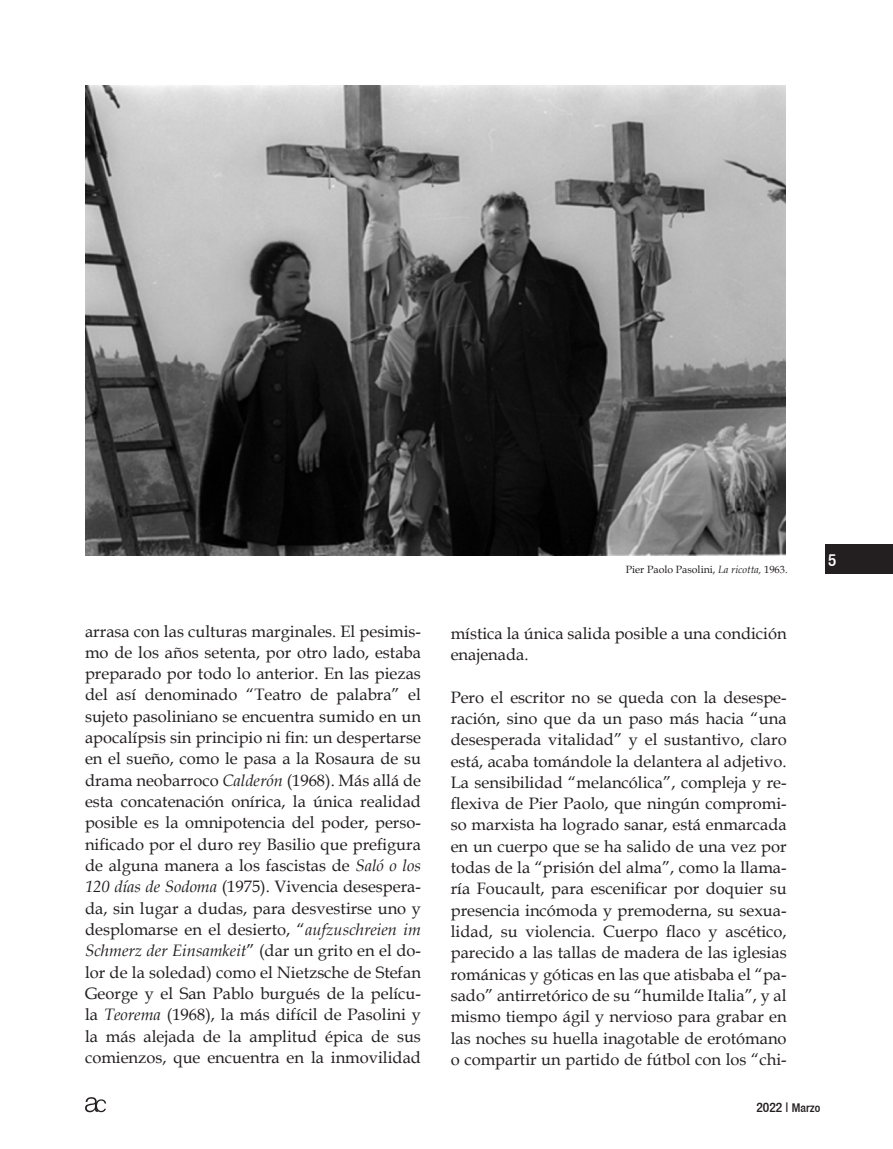
<style>
.page{position:relative;width:893px;height:1149px;background:#fff}
.page>*{position:absolute;margin:0;border:0;box-sizing:border-box;transform-origin:0 0}
.t1{font:500 condensed 16.95px "Helvetica 67";color:#fff}
.c_de_texto{font:16.5px/21.3px "Book Antiqua";color:#231f20;text-align:justify}
.t2{font:500 condensed 13.5px "Helvetica 67";color:#231f20}
.tit_figura{font:10.5px "Book Antiqua";color:#231f20}
.s1{font-style:italic}
.s2{font-size:12px}
</style>
<div class="page">
<div style="left:825px;top:544px;width:68px;height:29px;background:#231f20"></div>
<svg style="left:85px;top:1097px;width:21px;height:14px"></svg>
<img style="left:85px;top:85px;width:700px;height:470px">
<p class="tit_figura" style="left:626px;top:562px;width:163px">Pier Paolo Pasolini, <span class="s1">La ricotta,</span> 1963.</p>
<p class="t1" style="left:828px;top:549px;width:10px">5</p>
<p class="c_de_texto" style="left:85px;top:619px;width:337px">arrasa con las culturas marginales. El pesimis&shy;mo de los años setenta, por otro lado, estaba preparado por todo lo anterior. En las piezas del así denominado “Teatro de palabra” el sujeto pasoliniano se encuentra sumido en un apocalípsis sin principio ni fin: un despertarse en el sueño, como le pasa a la Rosaura de su drama neobarroco <span class="s1">Calderón</span> (1968). Más allá de esta concatenación onírica, la única realidad posible es la omnipotencia del poder, perso&shy;nificado por el duro rey Basilio que prefigura de alguna manera a los fascistas de <span class="s1">Saló o los 120 días de Sodoma</span> (1975). Vivencia desespera&shy;da, sin lugar a dudas, para desvestirse uno y desplomarse en el desierto, “<span class="s1">aufzuschreien im Schmerz der Einsamkeit</span>” (dar un grito en el do&shy;lor de la soledad) como el Nietzsche de Stefan George y el San Pablo burgués de la pelícu&shy;la <span class="s1">Teorema</span> (1968), la más difícil de Pasolini y la más alejada de la amplitud épica de sus comienzos, que encuentra en la inmovilidad</p>
<p class="c_de_texto" style="left:451px;top:621px;width:337px">mística la única salida posible a una condición enajenada.</p>
<p class="c_de_texto" style="left:451px;top:685px;width:337px">Pero el escritor no se queda con la desespe&shy;ración, sino que da un paso más hacia “una desesperada vitalidad” y el sustantivo, claro está, acaba tomándole la delantera al adjetivo.<br>La sensibilidad “melancólica”, compleja y re&shy;flexiva de Pier Paolo, que ningún compromi&shy;so marxista ha logrado sanar, está enmarcada en un cuerpo que se ha salido de una vez por todas de la “prisión del alma”, como la llama&shy;ría Foucault, para escenificar por doquier su presencia incómoda y premoderna, su sexua&shy;lidad, su violencia. Cuerpo flaco y ascético, parecido a las tallas de madera de las iglesias románicas y góticas en las que atisbaba el “pa&shy;sado” antirretórico de su “humilde Italia”, y al mismo tiempo ágil y nervioso para grabar en las noches su huella inagotable de erotómano o compartir un partido de fútbol con los “chi-</p>
<p class="t2" style="left:756px;top:1098px;width:65px">2022 | <span class="s2">Marzo</span></p>
</div>
